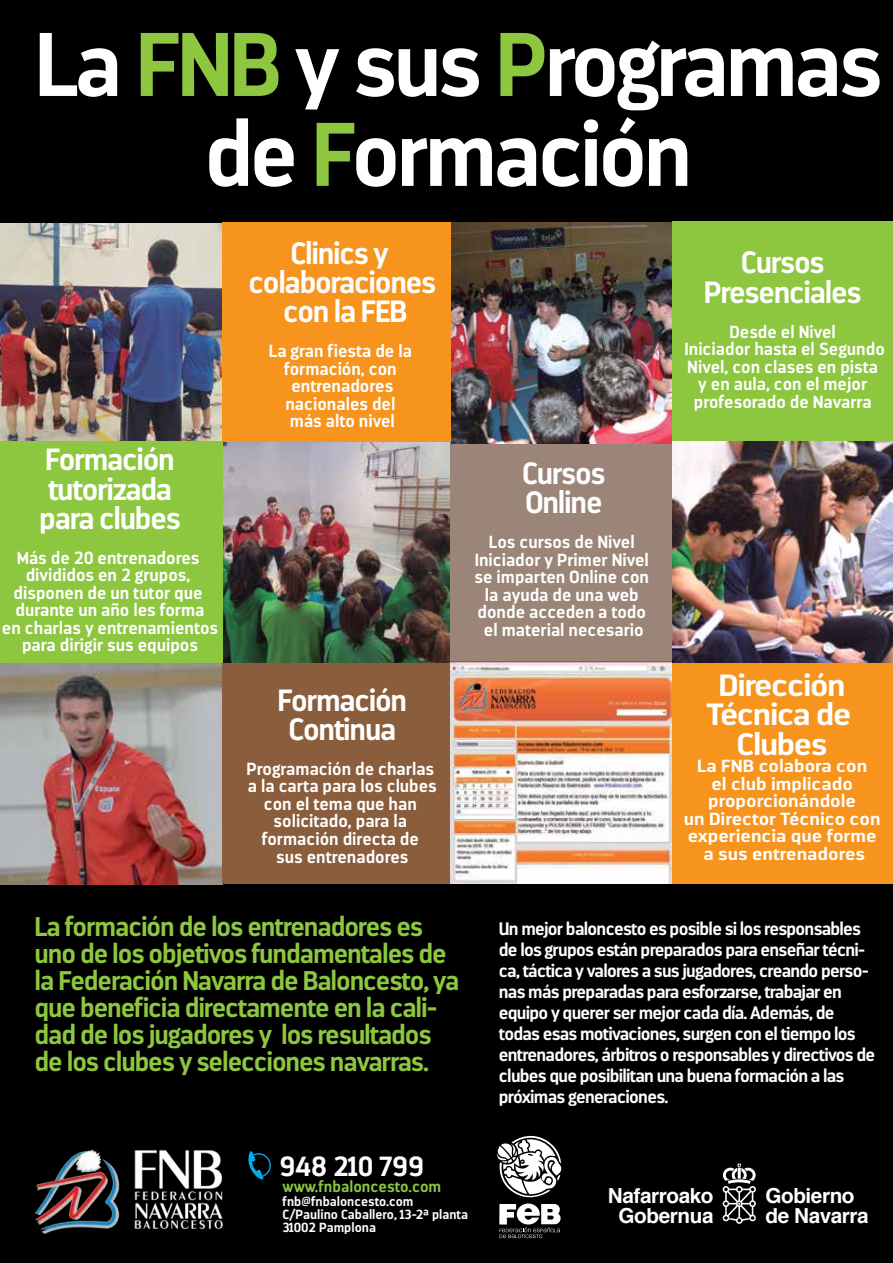
<style>
.page{position:relative;width:893px;height:1263px;background:#fff}
.page>*{position:absolute;margin:0;border:0;box-sizing:border-box;transform-origin:0 0}
.t1{font:700 90px/89.8px "Darwin";letter-spacing:-.04em;color:#fff;text-align:center}
.t2{font:700 30.6px/29.2px "Darwin";letter-spacing:-.04em;color:#fff;text-align:center}
.t3{font:700 30.6px/29.2px "Darwin";letter-spacing:-.04em;color:#fff;text-align:center;scale:1.11 1}
.t4{font:700 27.6px "Darwin";color:#fff}
.t5{font:700 27px/27px "Darwin";letter-spacing:-.04em;color:#8dc63f}
.t6{font:700 20.7px/20.7px "Helvetica";letter-spacing:-.02em;color:#fff;text-align:center}
.t7{font:700 18px/21px "Darwin";letter-spacing:-.04em;color:#fff}
.t8{font:700 17.55px/17.5px "Darwin";color:#fff;text-align:center}
.t9{font:700 17.55px/17.5px "Darwin";color:#fff;text-align:center;scale:1.11 1}
.t10{font:700 15.75px "Darwin";color:#8dc63f}
.t11{font:700 13.2px/13.2px "Darwin";color:#fff}
.s1{color:#8dc63f}
</style>
<div class="page">
<div style="left:0;top:882px;width:893px;height:381px;background:#000"></div>
<img style="left:0;top:222px;width:223px;height:220px">
<div style="left:0;top:0;width:893px;height:222px;background:#000"></div>
<img style="left:222px;top:442px;width:228px;height:221px">
<img style="left:0;top:663px;width:222px;height:221px">
<svg style="left:248px;top:1151px;width:23px;height:29px"></svg>
<img style="left:34px;top:1149px;width:189px;height:85px">
<div style="left:222px;top:223px;width:231px;height:219px;background:#f7941e"></div>
<div style="left:672px;top:221px;width:221px;height:221px;background:#8dc63f"></div>
<div style="left:451px;top:443px;width:221px;height:219px;background:#9b8579"></div>
<div style="left:663px;top:663px;width:230px;height:221px;background:#f7941e"></div>
<div style="left:222px;top:663px;width:229px;height:221px;background:#8a5e3c"></div>
<img style="left:451px;top:662px;width:221px;height:222px">
<img style="left:451px;top:222px;width:221px;height:222px">
<img style="left:672px;top:442px;width:221px;height:221px">
<div style="left:0;top:442px;width:222px;height:221px;background:#8dc63f"></div>
<svg style="left:722px;top:1163px;width:34px;height:61px"></svg>
<svg style="left:496px;top:1135px;width:65px;height:103px"></svg>
<h1 class="t1" style="left:35px;top:20px;width:850px">La <span class="s1">FNB</span> y sus <span class="s1">P</span>rogramas de <span class="s1">F</span>ormación</h1>
<h2 class="t2" style="left:39px;top:445px;width:143px;text-align:left">Formación tutorizada para clubes</h2>
<p class="t8" style="left:2px;top:549px;width:218px">Más de 20 entrenadores divididos en 2 grupos, disponen de un tutor que durante un año les forma<br>en charlas y entrenamientos para dirigir sus equipos</p>
<h2 class="t2" style="left:249px;top:238px;width:189px">Clinics y colaboraciones con la FEB</h2>
<p class="t8" style="left:269px;top:342px;width:145px">La gran fiesta de la formación, con entrenadores nacionales del más alto nivel</p>
<h2 class="t2" style="left:277px;top:685px;width:131px">Formación<br>Continua</h2>
<p class="t8" style="left:247px;top:760px;width:192px">Programación de charlas a la carta para los clubes con el tema que han solicitado, para la formación directa de<br>sus entrenadores</p>
<h2 class="t2" style="left:522px;top:459px;width:85px;text-align:left">Cursos<br>Online</h2>
<p class="t8" style="left:475px;top:533px;width:176px">Los cursos de Nivel<br>Iniciador y Primer Nivel se imparten Online con la ayuda de una web donde acceden a todo el material necesario</p>
<h2 class="t2" style="left:704px;top:248px;width:159px">Cursos<br>Presenciales</h2>
<p class="t8" style="left:684px;top:323px;width:202px">Desde el Nivel<br>Iniciador hasta el Segundo<br>Nivel, con clases en pista y en aula, con el mejor profesorado de Navarra</p>
<h2 class="t3" style="left:706px;top:671px;width:132px">Dirección<br>Técnica de<br>Clubes</h2>
<p class="t9" style="left:684px;top:757px;width:179px">La FNB colabora con<br>el club implicado proporcionándole<br>un Director Técnico con experiencia que forme a sus entrenadores</p>
<h3 class="t5" style="left:35px;top:913px;width:426px">La formación de los entrenadores es uno de los objetivos fundamentales de la Federación Navarra de Baloncesto, ya que beneficia directamente en la cali&shy;dad de los jugadores y los resultados de los clubes y selecciones navarras.</h3>
<p class="t7" style="left:499px;top:918px;width:378px">Un mejor baloncesto es posible si los responsables de los grupos están preparados para enseñar técni&shy;ca, táctica y valores a sus jugadores, creando perso&shy;nas más preparadas para esforzarse, trabajar en equipo y querer ser mejor cada día. Además, de todas esas motivaciones, surgen con el tiempo los entrenadores, árbitros o responsables y directivos de clubes que posibilitan una buena formación a las próximas generaciones.</p>
<h3 class="t4" style="left:279px;top:1150px;width:146px">948 210 799</h3>
<p class="t10" style="left:283px;top:1177px;width:160px">www.fnbaloncesto.com</p>
<p class="t11" style="left:283px;top:1194px;width:187px">fnb@fnbaloncesto.com<br>C/Paulino Caballero, 13-2ª planta<br>31002 Pamplona</p>
<p class="t6" style="left:608px;top:1185px;width:107px">Nafarroako<br>Gobernua</p>
<p class="t6" style="left:765px;top:1185px;width:105px;text-align:left">Gobierno de Navarra</p>
</div>
